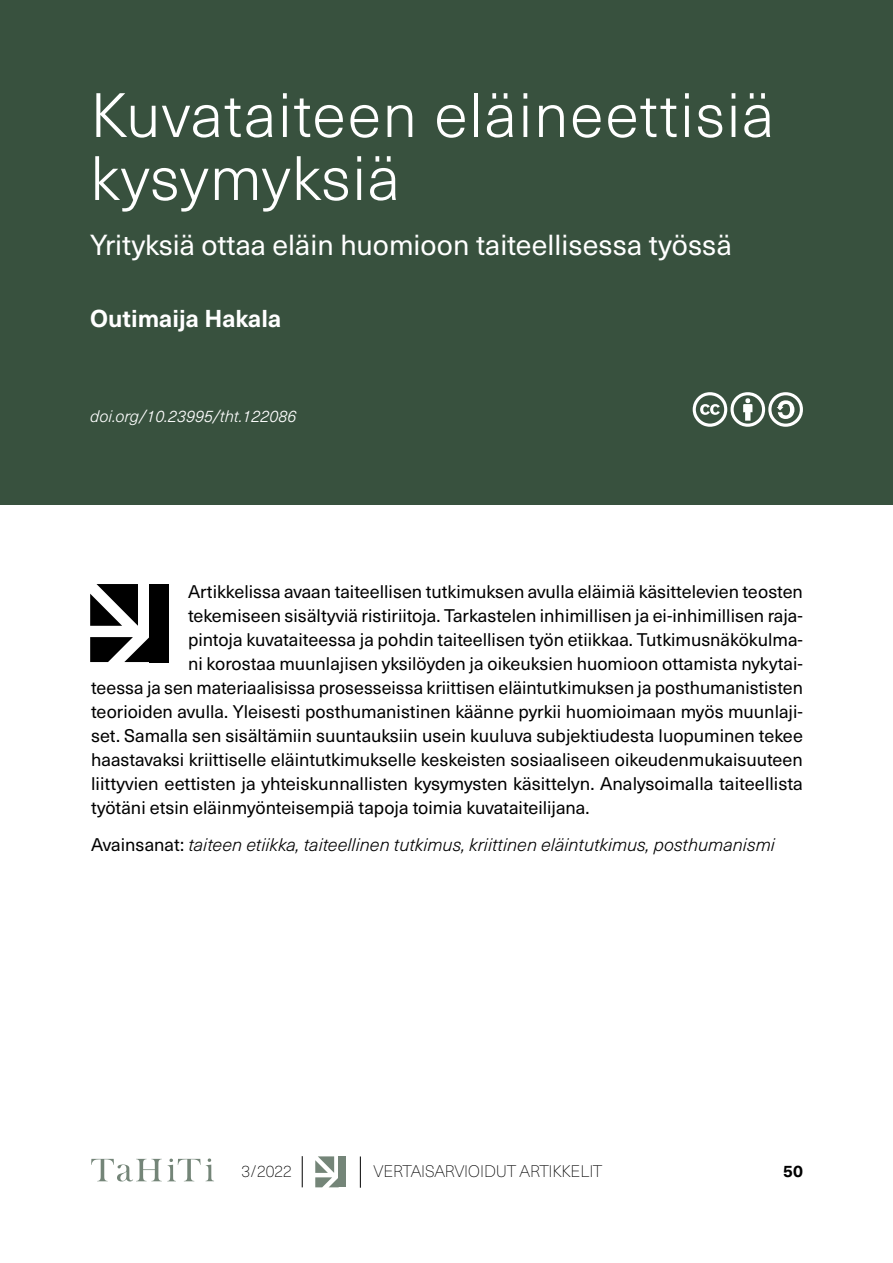
<style>
.page{position:relative;width:893px;height:1263px;background:#fff}
.page>*{position:absolute;margin:0;border:0;box-sizing:border-box;transform-origin:0 0}
.H1__Otsikko_1{font:300 61.5px/63px "Neue Haas Unica W1 G";letter-spacing:.025em;color:#fff}
.H2__Otsikko_2{font:28.5px "Neue Haas Unica W1 G";color:#fff}
.H4__kirjoittajan_ni{font:700 24px "Neue Haas Unica W1 G";color:#fff}
.H6__tiivistelmä{font:18px "Neue Haas Unica W1 G";color:#000}
.H6__avainsanat{font:italic 300 18px "Neue Haas Unica W1 G";color:#000}
.t1{font:100 16.5px "Neue Haas Unica W1 G";letter-spacing:-.02em;color:#000}
.H5__doi{font:italic 300 16.5px "Neue Haas Unica W1 G";color:#fff}
.t2{font:700 16.5px "Neue Haas Unica W1 G";color:#000}
.s1{font-weight:400;font-style:normal}
</style>
<div class="page">
<div style="left:0;top:0;width:892px;height:505px;background:#38513e"></div>
<hr style="left:302px;top:1156px;width:1px;height:31px;background:#000">
<svg style="left:90px;top:584px;width:48px;height:42px"></svg>
<svg style="left:90px;top:637px;width:59px;height:25px"></svg>
<div style="left:149px;top:584px;width:20px;height:78px;background:#000"></div>
<svg style="left:315px;top:1156px;width:23px;height:31px"></svg>
<div style="left:338px;top:1156px;width:8px;height:31px;background:#748578"></div>
<hr style="left:360px;top:1156px;width:1px;height:32px;background:#000">
<svg style="left:91px;top:1158px;width:123px;height:23px"></svg>
<svg style="left:692px;top:392px;width:110px;height:35px"></svg>
<h1 class="H1__Otsikko_1" style="left:90px;top:81px;width:685px">Kuvataiteen eläineettisiä kysymyksiä</h1>
<h2 class="H2__Otsikko_2" style="left:90px;top:224px;width:643px">Yrityksiä ottaa eläin huomioon taiteellisessa työssä</h2>
<h4 class="H4__kirjoittajan_ni" style="left:90px;top:300px;width:192px">Outimaija Hakala</h4>
<h5 class="H5__doi" style="left:90px;top:405px;width:208px">doi.org/10.23995/tht.122086</h5>
<h6 class="H6__tiivistelmä" style="left:188px;top:578px;width:616px">Artikkelissa avaan taiteellisen tutkimuksen avulla eläimiä käsittelevien teosten</h6>
<h6 class="H6__tiivistelmä" style="left:188px;top:602px;width:616px">tekemiseen sisältyviä ristiriitoja. Tarkastelen inhimillisen ja ei-inhimillisen raja-</h6>
<h6 class="H6__tiivistelmä" style="left:188px;top:626px;width:616px">pintoja kuvataiteessa ja pohdin taiteellisen työn etiikkaa. Tutkimusnäkökulma-</h6>
<h6 class="H6__tiivistelmä" style="left:188px;top:650px;width:616px">ni korostaa muunlajisen yksilöyden ja oikeuksien huomioon ottamista nykytai-</h6>
<h6 class="H6__tiivistelmä" style="left:91px;top:674px;width:713px">teessa ja sen materiaalisissa prosesseissa kriittisen eläintutkimuksen ja posthumanististen</h6>
<h6 class="H6__tiivistelmä" style="left:91px;top:698px;width:713px">teorioiden avulla. Yleisesti posthumanistinen käänne pyrkii huomioimaan myös muunlaji-</h6>
<h6 class="H6__tiivistelmä" style="left:91px;top:722px;width:713px">set. Samalla sen sisältämiin suuntauksiin usein kuuluva subjektiudesta luopuminen tekee</h6>
<h6 class="H6__tiivistelmä" style="left:91px;top:746px;width:713px">haastavaksi kriittiselle eläintutkimukselle keskeisten sosiaaliseen oikeudenmukaisuuteen</h6>
<h6 class="H6__tiivistelmä" style="left:91px;top:770px;width:713px">liittyvien eettisten ja yhteiskunnallisten kysymysten käsittelyn. Analysoimalla taiteellista</h6>
<h6 class="H6__tiivistelmä" style="left:91px;top:794px;width:500px">työtäni etsin eläinmyönteisempiä tapoja toimia kuvataiteilijana.</h6>
<h6 class="H6__avainsanat" style="left:91px;top:831px;width:685px"><span class="s1">Avainsanat:</span> taiteen etiikka, taiteellinen tutkimus, kriittinen eläintutkimus, posthumanismi</h6>
<p class="t1" style="left:241px;top:1160px;width:52px">3/2022</p>
<p class="t1" style="left:373px;top:1160px;width:230px">VERTAISARVIOIDUT ARTIKKELIT</p>
<p class="t2" style="left:783px;top:1159px;width:21px">50</p>
</div>
